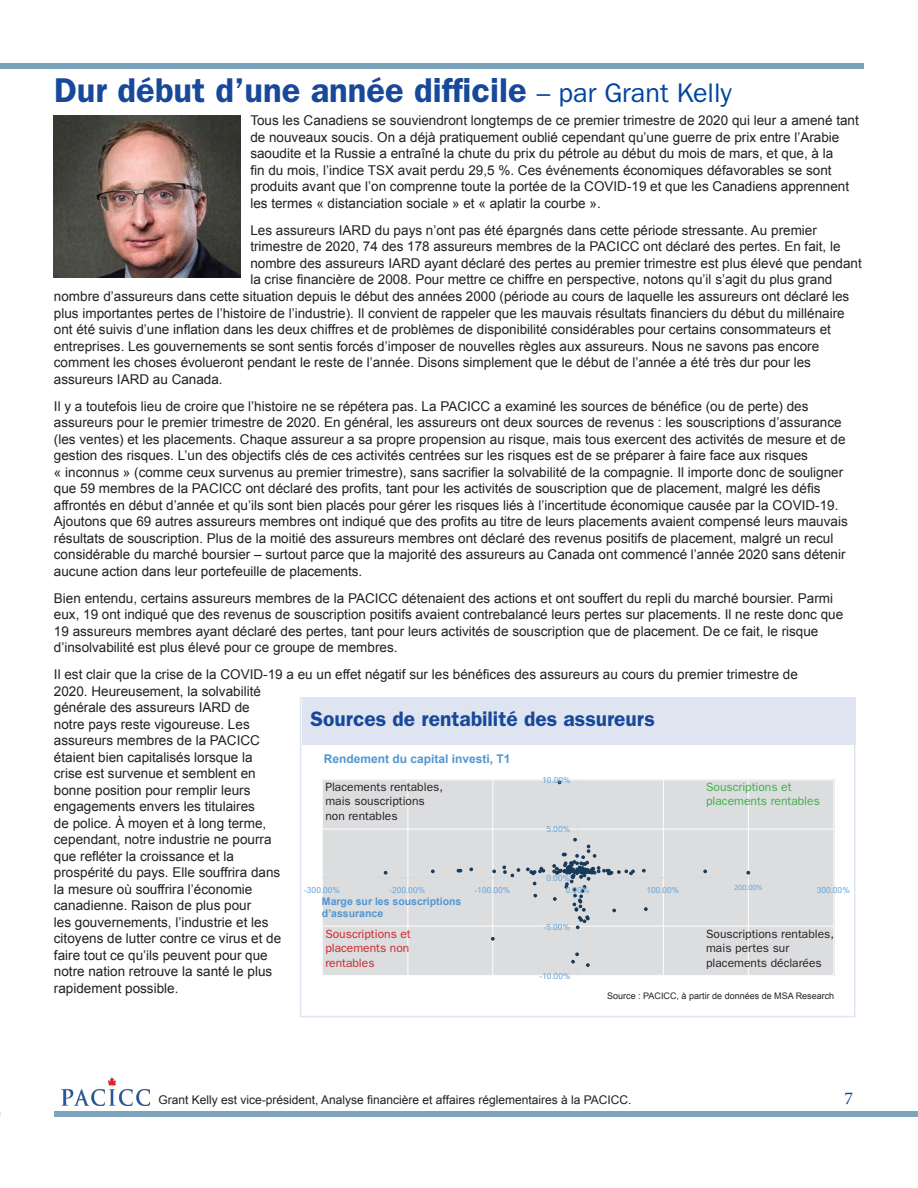
<style>
.page{position:relative;width:918px;height:1188px;background:#fff}
.page>*{position:absolute;margin:0;border:0;box-sizing:border-box;transform-origin:0 0}
.t1{font:600 34.5px "ITC Franklin Gothic Std";color:#17489a}
.t2{font:600 21px "ITC Franklin Gothic Std";color:#17489a}
.t3{font:18px "Minion Pro";color:#00459e}
.t4{font:13.5px/16.5px "Arial";color:#231f20}
.t5{font:12px/14.4px "ITC Franklin Gothic Std";color:#231f20}
.t6{font:12px "Arial";color:#231f20}
.t7{font:12px/14.4px "ITC Franklin Gothic Std";color:#d1232a;text-align:justify}
.t8{font:12px/14.4px "ITC Franklin Gothic Std";color:#40ae49}
.t9{font:700 12px "Arial";color:#5296d1}
.t10{font:700 10.5px/12.6px "Arial";color:#5296d1}
.t11{font:9px "Arial";color:#231f20}
.t12{font:8.1px "Mangal";letter-spacing:.005em;color:#6ca6da}
.t13{font:8.1px "Calibri";color:#6ca6da}
.s1{font-weight:400;font-size:27px;color:#00459e}
</style>
<div class="page">
<div style="left:322px;top:779px;width:513px;height:197px;background:#dcdddf"></div>
<hr style="left:322px;top:975px;width:512px;height:1px;background:#fff">
<hr style="left:322px;top:926px;width:512px;height:1px;background:#fff">
<hr style="left:322px;top:829px;width:512px;height:1px;background:#fff">
<hr style="left:322px;top:780px;width:512px;height:1px;background:#fff">
<hr style="left:322px;top:780px;width:1px;height:195px;background:#fff">
<hr style="left:408px;top:780px;width:1px;height:195px;background:#fff">
<hr style="left:492px;top:780px;width:1px;height:195px;background:#fff">
<hr style="left:663px;top:780px;width:1px;height:195px;background:#fff">
<hr style="left:748px;top:780px;width:1px;height:195px;background:#fff">
<hr style="left:834px;top:780px;width:1px;height:195px;background:#fff">
<hr style="left:577px;top:780px;width:1px;height:195px;background:#c7ddf1">
<hr style="left:322px;top:877px;width:512px;height:1px;background:#c7ddf1">
<svg style="left:642px;top:869px;width:4px;height:3px"></svg>
<svg style="left:586px;top:963px;width:4px;height:4px"></svg>
<svg style="left:491px;top:937px;width:4px;height:3px"></svg>
<svg style="left:526px;top:867px;width:19px;height:8px"></svg>
<svg style="left:457px;top:869px;width:5px;height:3px"></svg>
<svg style="left:703px;top:870px;width:4px;height:3px"></svg>
<svg style="left:644px;top:907px;width:4px;height:4px"></svg>
<svg style="left:431px;top:870px;width:4px;height:3px"></svg>
<svg style="left:492px;top:870px;width:4px;height:3px"></svg>
<svg style="left:503px;top:866px;width:17px;height:11px"></svg>
<svg style="left:571px;top:953px;width:8px;height:10px"></svg>
<svg style="left:552px;top:838px;width:83px;height:91px"></svg>
<div style="left:0;top:64px;width:864px;height:5px;background:#78a1bb"></div>
<div style="left:54px;top:1111px;width:864px;height:6px;background:#7da3bd"></div>
<img style="left:62px;top:1078px;width:88px;height:28px">
<img style="left:54px;top:116px;width:187px;height:161px">
<div style="left:302px;top:697px;width:553px;height:48px;background:#dee4f0"></div>
<p class="t1" style="left:54px;top:70px;width:679px">Dur début d’une année difficile <span class="s1">– par Grant Kelly</span></p>
<p class="t4" style="left:250px;top:112px;width:610px">Tous les Canadiens se souviendront longtemps de ce premier trimestre de 2020 qui leur a amené tant de nouveaux soucis. On a déjà pratiquement oublié cependant qu’une guerre de prix entre l’Arabie saoudite et la Russie a entraîné la chute du prix du pétrole au début du mois de mars, et que, à la<br>fin du mois, l’indice TSX avait perdu 29,5 %. Ces événements économiques défavorables se sont produits avant que l’on comprenne toute la portée de la COVID-19 et que les Canadiens apprennent les termes « distanciation sociale » et « aplatir la courbe ».</p>
<p class="t4" style="left:250px;top:222px;width:613px">Les assureurs IARD du pays n’ont pas été épargnés dans cette période stressante. Au premier trimestre de 2020, 74 des 178 assureurs membres de la PACICC ont déclaré des pertes. En fait, le nombre des assureurs IARD ayant déclaré des pertes au premier trimestre est plus élevé que pendant la crise financière de 2008. Pour mettre ce chiffre en perspective, notons qu’il s’agit du plus grand</p>
<p class="t4" style="left:54px;top:288px;width:797px">nombre d’assureurs dans cette situation depuis le début des années 2000 (période au cours de laquelle les assureurs ont déclaré les plus importantes pertes de l’histoire de l’industrie). Il convient de rappeler que les mauvais résultats financiers du début du millénaire ont été suivis d’une inflation dans les deux chiffres et de problèmes de disponibilité considérables pour certains consommateurs et entreprises. Les gouvernements se sont sentis forcés d’imposer de nouvelles règles aux assureurs. Nous ne savons pas encore comment les choses évolueront pendant le reste de l’année. Disons simplement que le début de l’année a été très dur pour les assureurs IARD au Canada.</p>
<p class="t4" style="left:54px;top:398px;width:795px">Il y a toutefois lieu de croire que l’histoire ne se répétera pas. La PACICC a examiné les sources de bénéfice (ou de perte) des assureurs pour le premier trimestre de 2020. En général, les assureurs ont deux sources de revenus : les souscriptions d’assurance (les ventes) et les placements. Chaque assureur a sa propre propension au risque, mais tous exercent des activités de mesure et de gestion des risques. L’un des objectifs clés de ces activités centrées sur les risques est de se préparer à faire face aux risques<br>« inconnus » (comme ceux survenus au premier trimestre), sans sacrifier la solvabilité de la compagnie. Il importe donc de souligner que 59 membres de la PACICC ont déclaré des profits, tant pour les activités de souscription que de placement, malgré les défis affrontés en début d’année et qu’ils sont bien placés pour gérer les risques liés à l’incertitude économique causée par la COVID-19.<br>Ajoutons que 69 autres assureurs membres ont indiqué que des profits au titre de leurs placements avaient compensé leurs mauvais résultats de souscription. Plus de la moitié des assureurs membres ont déclaré des revenus positifs de placement, malgré un recul considérable du marché boursier – surtout parce que la majorité des assureurs au Canada ont commencé l’année 2020 sans détenir aucune action dans leur portefeuille de placements.</p>
<p class="t4" style="left:54px;top:590px;width:791px">Bien entendu, certains assureurs membres de la PACICC détenaient des actions et ont souffert du repli du marché boursier. Parmi eux, 19 ont indiqué que des revenus de souscription positifs avaient contrebalancé leurs pertes sur placements. Il ne reste donc que 19 assureurs membres ayant déclaré des pertes, tant pour leurs activités de souscription que de placement. De ce fait, le risque d’insolvabilité est plus élevé pour ce groupe de membres.</p>
<p class="t4" style="left:54px;top:666px;width:746px">Il est clair que la crise de la COVID-19 a eu un effet négatif sur les bénéfices des assureurs au cours du premier trimestre de</p>
<p class="t4" style="left:54px;top:683px;width:229px">2020. Heureusement, la solvabilité générale des assureurs IARD de notre pays reste vigoureuse. Les assureurs membres de la PACICC étaient bien capitalisés lorsque la crise est survenue et semblent en bonne position pour remplir leurs engagements envers les titulaires<br>de police. À moyen et à long terme, cependant, notre industrie ne pourra que refléter la croissance et la prospérité du pays. Elle souffrira dans la mesure où souffrira l’économie canadienne. Raison de plus pour<br>les gouvernements, l’industrie et les citoyens de lutter contre ce virus et de faire tout ce qu’ils peuvent pour que notre nation retrouve la santé le plus rapidement possible.</p>
<p class="t2" style="left:311px;top:706px;width:346px">Sources de rentabilité des assureurs</p>
<p class="t9" style="left:324px;top:750px;width:188px">Rendement du capital investi, T1</p>
<p class="t5" style="left:325px;top:780px;width:119px">Placements rentables, mais souscriptions non rentables</p>
<p class="t12" style="left:542px;top:776px;width:30px">10.00%</p>
<p class="t12" style="left:547px;top:825px;width:25px">5.00%</p>
<p class="t12" style="left:547px;top:873px;width:25px">0.00%</p>
<p class="t8" style="left:706px;top:780px;width:115px">Souscriptions et placements rentables</p>
<p class="t12" style="left:304px;top:885px;width:37px">-300.00%</p>
<p class="t12" style="left:389px;top:885px;width:37px">-200.00%</p>
<p class="t12" style="left:475px;top:885px;width:37px">-100.00%</p>
<p class="t12" style="left:566px;top:885px;width:25px">0.00%</p>
<p class="t12" style="left:646px;top:885px;width:35px">100.00%</p>
<p class="t13" style="left:734px;top:882px;width:30px">200.00%</p>
<p class="t12" style="left:817px;top:885px;width:35px">300.00%</p>
<p class="t10" style="left:322px;top:895px;width:141px">Marge sur les souscriptions d’assurance</p>
<p class="t7" style="left:325px;top:927px;width:87px">Souscriptions et placements non rentables</p>
<p class="t12" style="left:544px;top:922px;width:28px">-5.00%</p>
<p class="t12" style="left:539px;top:971px;width:33px">-10.00%</p>
<p class="t5" style="left:706px;top:927px;width:129px">Souscriptions rentables, mais pertes sur placements déclarées</p>
<p class="t11" style="left:607px;top:990px;width:228px">Source : PACICC, à partir de données de MSA Research</p>
<p class="t6" style="left:158px;top:1092px;width:475px">Grant Kelly est vice-président, Analyse financière et affaires réglementaires à la PACICC.</p>
<p class="t3" style="left:844px;top:1086px;width:10px">7</p>
</div>
